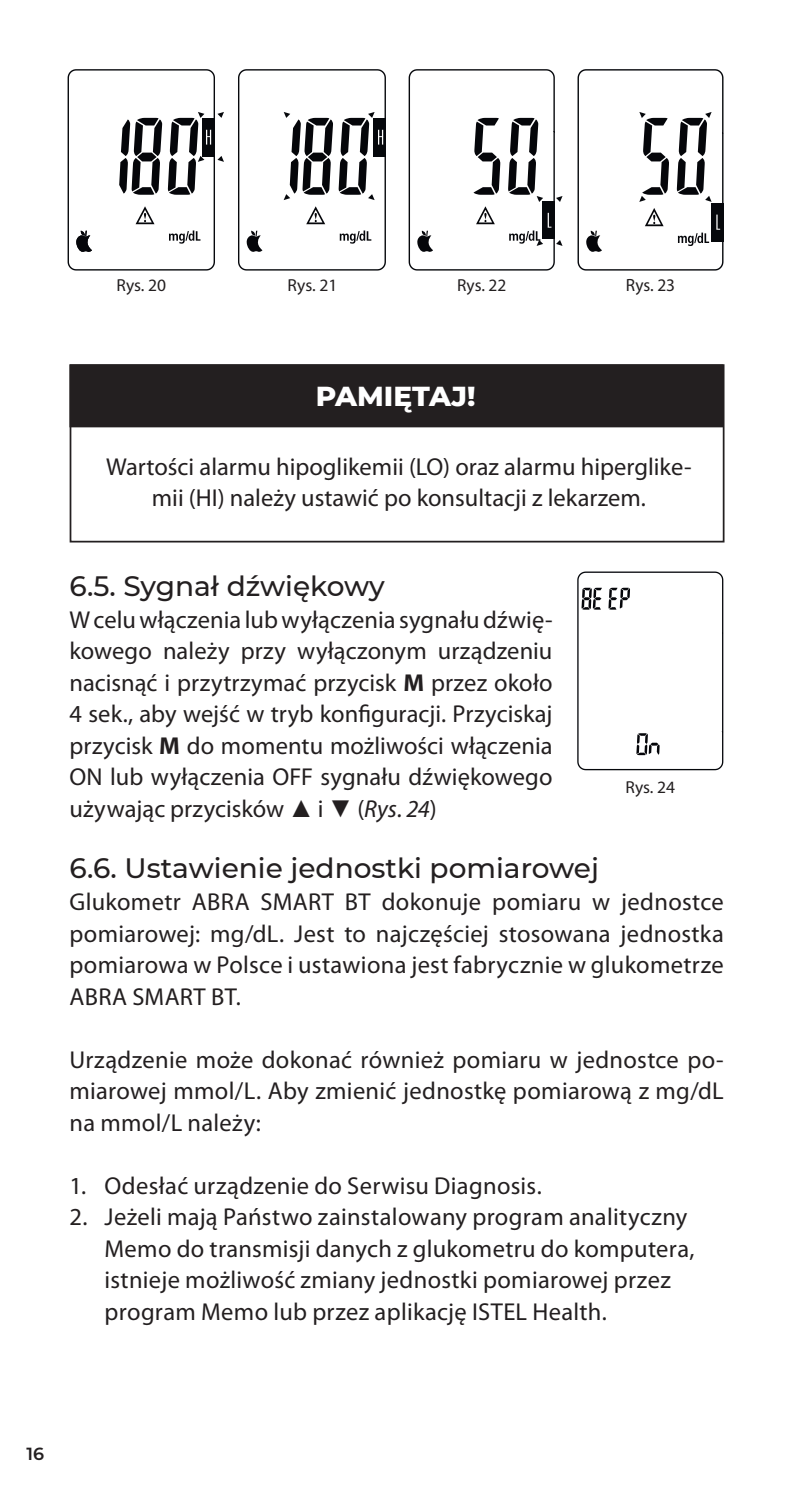
<style>
.page{position:relative;width:794px;height:1489px;background:#fff}
.page>*{position:absolute;margin:0;border:0;box-sizing:border-box;transform-origin:0 0}
.t1{font:500 28px "Montserrat";color:#231f20}
.t2{font:800 28px "Montserrat";color:#fff}
.t3{font:24.5px/31.5px "Myriad Pro";letter-spacing:.01em;color:#231f20;text-align:justify}
.t4{font:17.85px "Myriad Pro";color:#231f20}
.t5{font:17.5px "Myriad Pro";color:#231f20}
.t6{font:600 17.5px "Montserrat";color:#231f20}
.t7{font:17.15px "Myriad Pro";color:#231f20}
.s1{font-weight:700}
.s2{font-family:"Arial"}
.s3{font-style:italic}
</style>
<div class="page">
<div style="left:70px;top:365px;width:652px;height:61px;background:#231f20"></div>
<div style="left:69px;top:364px;width:654px;height:63px;border:2px solid #231f20"></div>
<div style="left:70px;top:364px;width:654px;height:178px;border:2px solid #231f20"></div>
<svg style="left:67px;top:69px;width:157px;height:202px"></svg>
<svg style="left:238px;top:69px;width:148px;height:202px"></svg>
<svg style="left:408px;top:69px;width:154px;height:202px"></svg>
<svg style="left:577px;top:69px;width:147px;height:202px"></svg>
<svg style="left:577px;top:571px;width:147px;height:200px"></svg>
<p class="t5" style="left:116px;top:275px;width:51px">Rys. 20</p>
<p class="t5" style="left:288px;top:275px;width:52px">Rys. 21</p>
<p class="t5" style="left:457px;top:275px;width:51px">Rys. 22</p>
<p class="t4" style="left:626px;top:274px;width:51px">Rys. 23</p>
<p class="t2" style="left:316px;top:375px;width:161px">PAMIĘTAJ!</p>
<p class="t3" style="left:106px;top:450px;width:587px;text-align:center">Wartości alarmu hipoglikemii (LO) oraz alarmu hiperglike&shy;mii (HI) należy ustawić po konsultacji z lekarzem.</p>
<h2 class="t1" style="left:69px;top:566px;width:317px">6.5. Sygnał dźwiękowy</h2>
<p class="t3" style="left:69px;top:603px;width:484px">W celu włączenia lub wyłączenia sygnału dźwię&shy;kowego należy przy wyłączonym urządzeniu nacisnąć i przytrzymać przycisk <span class="s1">M</span> przez około 4 sek., aby wejść w tryb konfiguracji. Przyciskaj przycisk <span class="s1">M</span> do momentu możliwości włączenia ON lub wyłączenia OFF sygnału dźwiękowego używając przycisków <span class="s2">▲</span> i <span class="s2">▼</span> (<span class="s3">Rys. 24</span>)</p>
<h2 class="t1" style="left:69px;top:849px;width:531px">6.6. Ustawienie jednostki pomiarowej</h2>
<p class="t3" style="left:69px;top:885px;width:656px">Glukometr ABRA SMART BT dokonuje pomiaru w jednostce pomiarowej: mg/dL. Jest to najczęściej stosowana jednostka pomiarowa w Polsce i ustawiona jest fabrycznie w glukometrze ABRA SMART BT.</p>
<p class="t7" style="left:625px;top:776px;width:51px">Rys. 24</p>
<p class="t3" style="left:69px;top:1043px;width:656px">Urządzenie może dokonać również pomiaru w jednostce po&shy;miarowej mmol/L. Aby zmienić jednostkę pomiarową z mg/dL na mmol/L należy:</p>
<p class="t3" style="left:69px;top:1169px;width:474px">1. Odesłać urządzenie do Serwisu Diagnosis.</p>
<p class="t3" style="left:104px;top:1200px;width:591px;text-align:left;text-indent:-35px">2. Jeżeli mają Państwo zainstalowany program analityczny Memo do transmisji danych z glukometru do komputera, istnieje możliwość zmiany jednostki pomiarowej przez program Memo lub przez aplikację ISTEL Health.</p>
<p class="t6" style="left:27px;top:1441px;width:19px">16</p>
</div>
